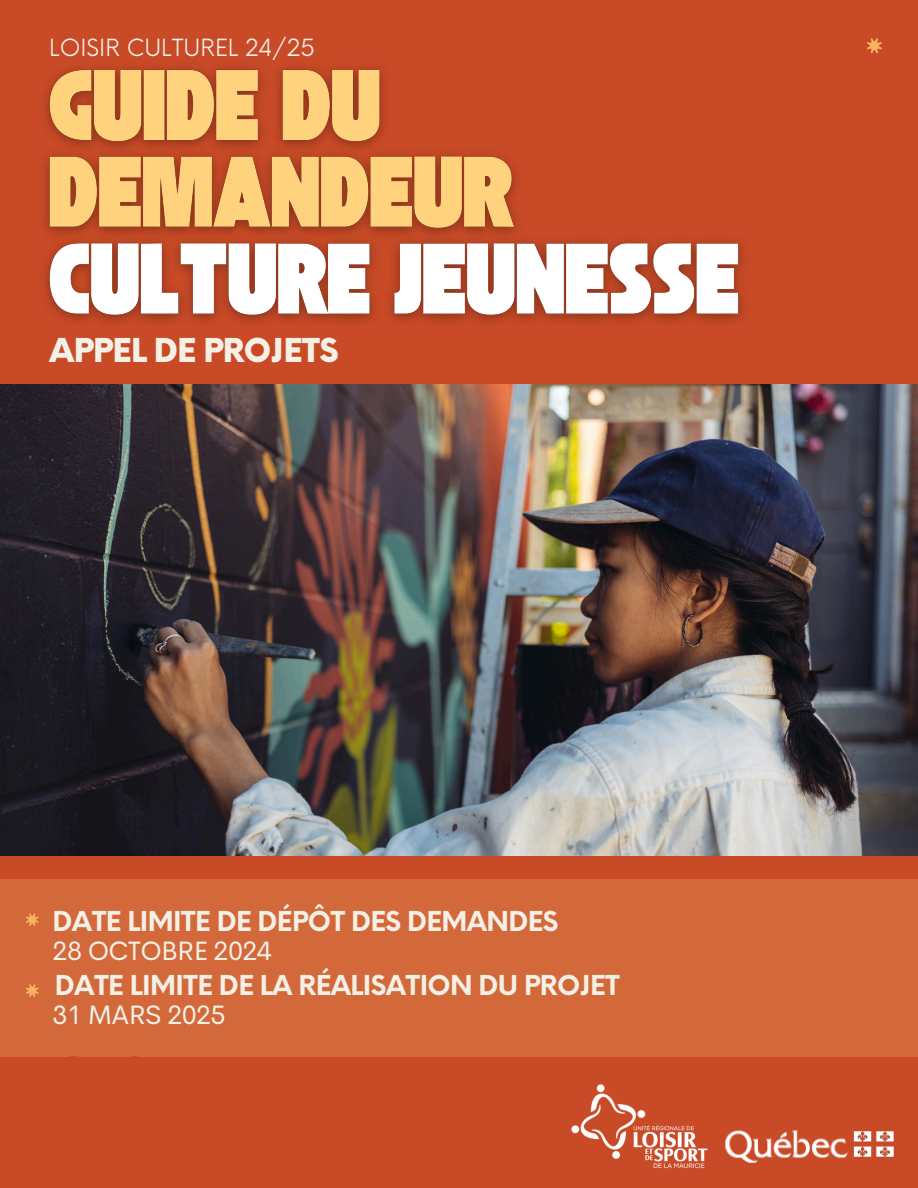
<style>
.page{position:relative;width:918px;height:1188px;background:#c84a27}
.page>*{position:absolute;margin:0;border:0;box-sizing:border-box;transform-origin:0 0}
.t1{font:900 32.1px "Neue Einstellung";letter-spacing:-.025em;color:#f4f0e6}
.t2{font:700 26.7px "Neue Einstellung";letter-spacing:-.025em;color:#f4f0e6}
.t3{font:26.7px "Cerebri Sans";letter-spacing:-.025em;color:#f4f0e6}
.t4{font:23.1px "Neue Einstellung";color:#f4f0e6}
</style>
<div class="page">
<img style="left:0;top:384px;width:918px;height:472px">
<svg style="left:867px;top:38px;width:15px;height:16px"></svg>
<img style="left:725px;top:1130px;width:169px;height:33px">
<div style="left:0;top:879px;width:918px;height:178px;background:#d3693a"></div>
<svg style="left:26px;top:913px;width:13px;height:13px"></svg>
<svg style="left:26px;top:984px;width:13px;height:13px"></svg>
<img style="left:571px;top:1084px;width:137px;height:85px">
<img style="left:44px;top:67px;width:699px;height:255px">
<p class="t4" style="left:49px;top:27px;width:267px">LOISIR CULTUREL 24/25</p>
<p class="t1" style="left:49px;top:320px;width:291px">APPEL DE PROJETS</p>
<h3 class="t2" style="left:53px;top:897px;width:507px">DATE LIMITE DE DÉPÔT DES DEMANDES</h3>
<h4 class="t2" style="left:55px;top:961px;width:567px">DATE LIMITE DE LA RÉALISATION DU PROJET</h4>
<p class="t3" style="left:53px;top:933px;width:221px">28 OCTOBRE 2024</p>
<h3 class="t3" style="left:53px;top:997px;width:175px">31 MARS 2025</h3>
</div>
